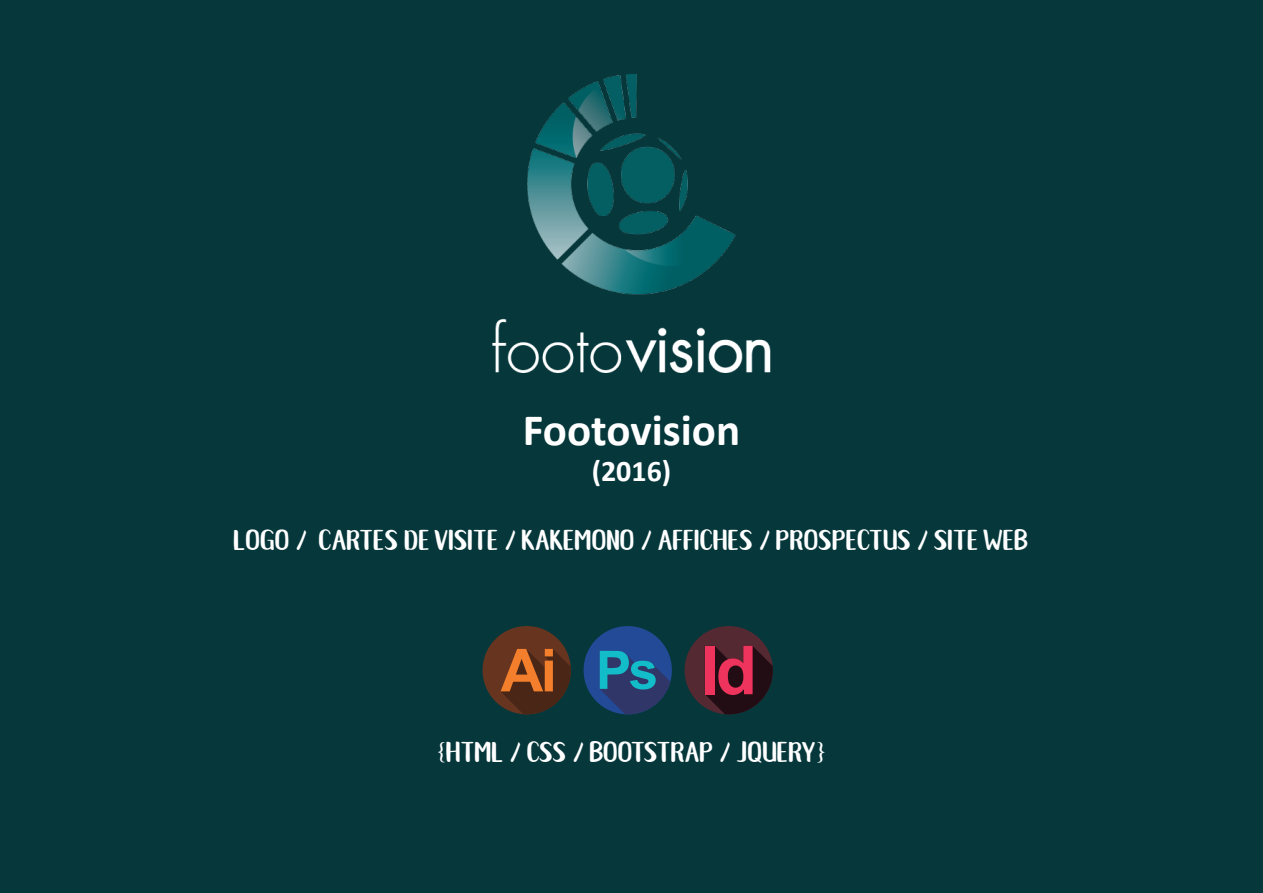
<style>
.page{position:relative;width:1263px;height:893px;background:#05373b}
.page>*{position:absolute;margin:0;border:0;box-sizing:border-box;transform-origin:0 0}
.t1{font:700 45px "Calibri";color:#fff}
.t2{font:30px "Northern Lights CAPS";color:#fff}
.t3{font:700 30px "Calibri";color:#fff}
</style>
<div class="page">
<img style="left:492px;top:75px;width:279px;height:298px">
<div style="left:583px;top:626px;width:89px;height:88px;background:#224a96;border-radius:50%"></div>
<svg style="left:600px;top:651px;width:70px;height:63px"></svg>
<div style="left:483px;top:626px;width:88px;height:88px;background:#67351f;border-radius:50%"></div>
<svg style="left:501px;top:649px;width:70px;height:65px"></svg>
<div style="left:684px;top:626px;width:89px;height:88px;background:#552931;border-radius:50%"></div>
<svg style="left:705px;top:646px;width:68px;height:68px"></svg>
<h1 class="t1" style="left:523px;top:399px;width:219px">Footovision</h1>
<p class="t3" style="left:592px;top:450px;width:81px">(2016)</p>
<p class="t2" style="left:234px;top:523px;width:796px">LOGO / CARTES DE VISITE / KAKEMONO / AFFICHES / PROSPECTUS / SITE WEB</p>
<p class="t2" style="left:437px;top:735px;width:390px">{HTML / CSS / BOOTSTRAP / JQUERY}</p>
</div>
